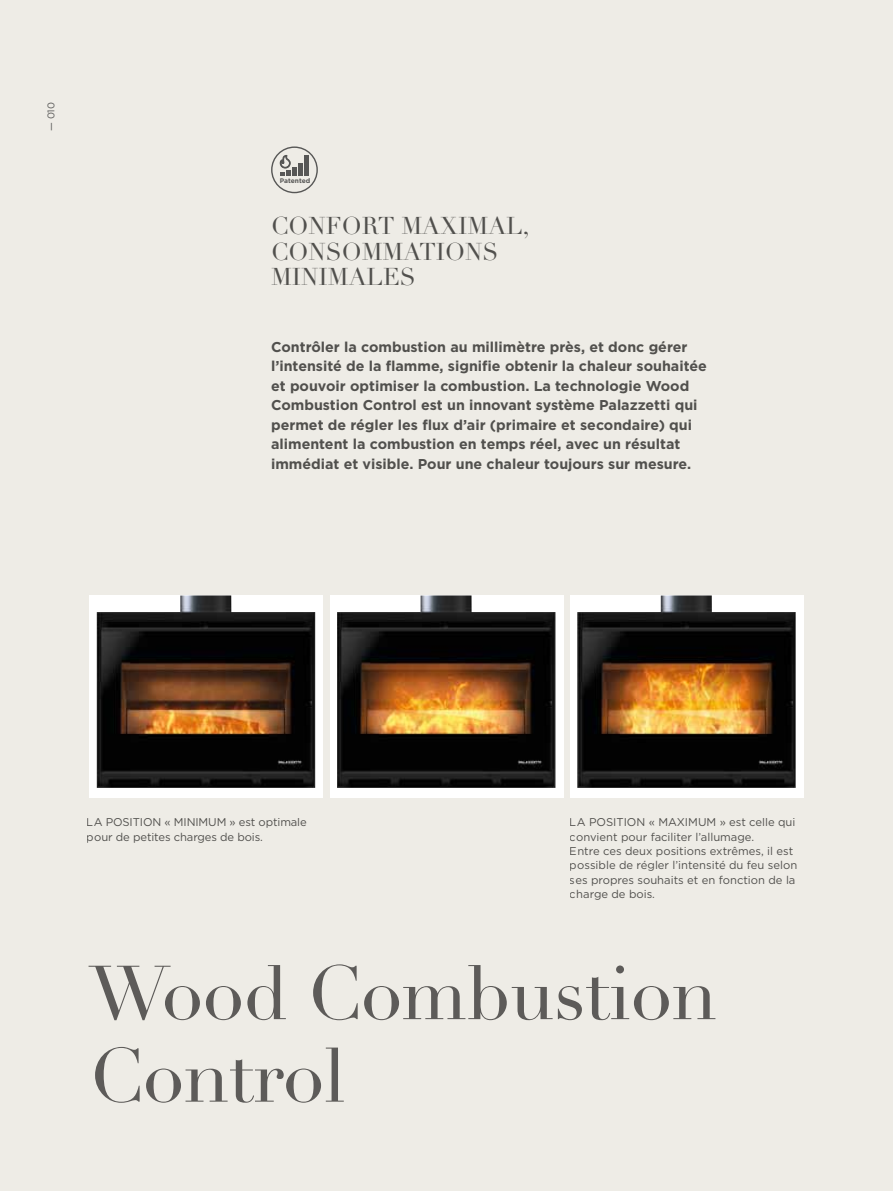
<style>
.page{position:relative;width:893px;height:1191px;background:#eeece6}
.page>*{position:absolute;margin:0;border:0;box-sizing:border-box;transform-origin:0 0}
.t1{font:75px/82.5px "Didot LT Std";letter-spacing:-.01em;color:#646363}
.t2{font:24px/25.5px "Didot LT Std";color:#575756}
.t3{font:700 14.25px/19.5px "Gotham";color:#575756}
.t4{font:11.25px/14.2px "Gotham";color:#575756}
.t5{font:9.75px "Gotham";color:#575756}
.t6{font:700 6.6px "Gotham";color:#575756}
</style>
<div class="page">
<svg style="left:271px;top:146px;width:47px;height:47px"></svg>
<hr style="left:298px;top:163px;width:4px;height:13px;background:#575756">
<hr style="left:304px;top:155px;width:4px;height:21px;background:#575756">
<div style="left:89px;top:595px;width:234px;height:203px;background:#fff"></div>
<img style="left:97px;top:595px;width:218px;height:193px">
<div style="left:330px;top:595px;width:233px;height:203px;background:#fff"></div>
<img style="left:337px;top:595px;width:218px;height:193px">
<div style="left:570px;top:595px;width:234px;height:203px;background:#fff"></div>
<img style="left:577px;top:595px;width:219px;height:193px">
<p class="t5" style="left:45px;top:131px;width:31px;rotate:-90deg">— 010</p>
<p class="t6" style="left:280px;top:176px;width:32px">Patented</p>
<h2 class="t2" style="left:271px;top:214px;width:260px">CONFORT MAXIMAL,<br>CONSOMMATIONS<br>MINIMALES</h2>
<p class="t3" style="left:271px;top:337px;width:437px">Contrôler la combustion au millimètre près, et donc gérer l’intensité de la flamme, signifie obtenir la chaleur souhaitée et pouvoir optimiser la combustion. La technologie Wood Combustion Control est un innovant système Palazzetti qui permet de régler les flux d’air (primaire et secondaire) qui alimentent la combustion en temps réel, avec un résultat immédiat et visible. Pour une chaleur toujours sur mesure.</p>
<p class="t4" style="left:87px;top:815px;width:221px">LA POSITION « MINIMUM » est optimale pour de petites charges de bois.</p>
<p class="t4" style="left:570px;top:815px;width:229px">LA POSITION « MAXIMUM » est celle qui convient pour faciliter l’allumage.<br>Entre ces deux positions extrêmes, il est possible de régler l’intensité du feu selon ses propres souhaits et en fonction de la charge de bois.</p>
<h1 class="t1" style="left:89px;top:953px;width:629px">Wood Combustion<br>Control</h1>
</div>
